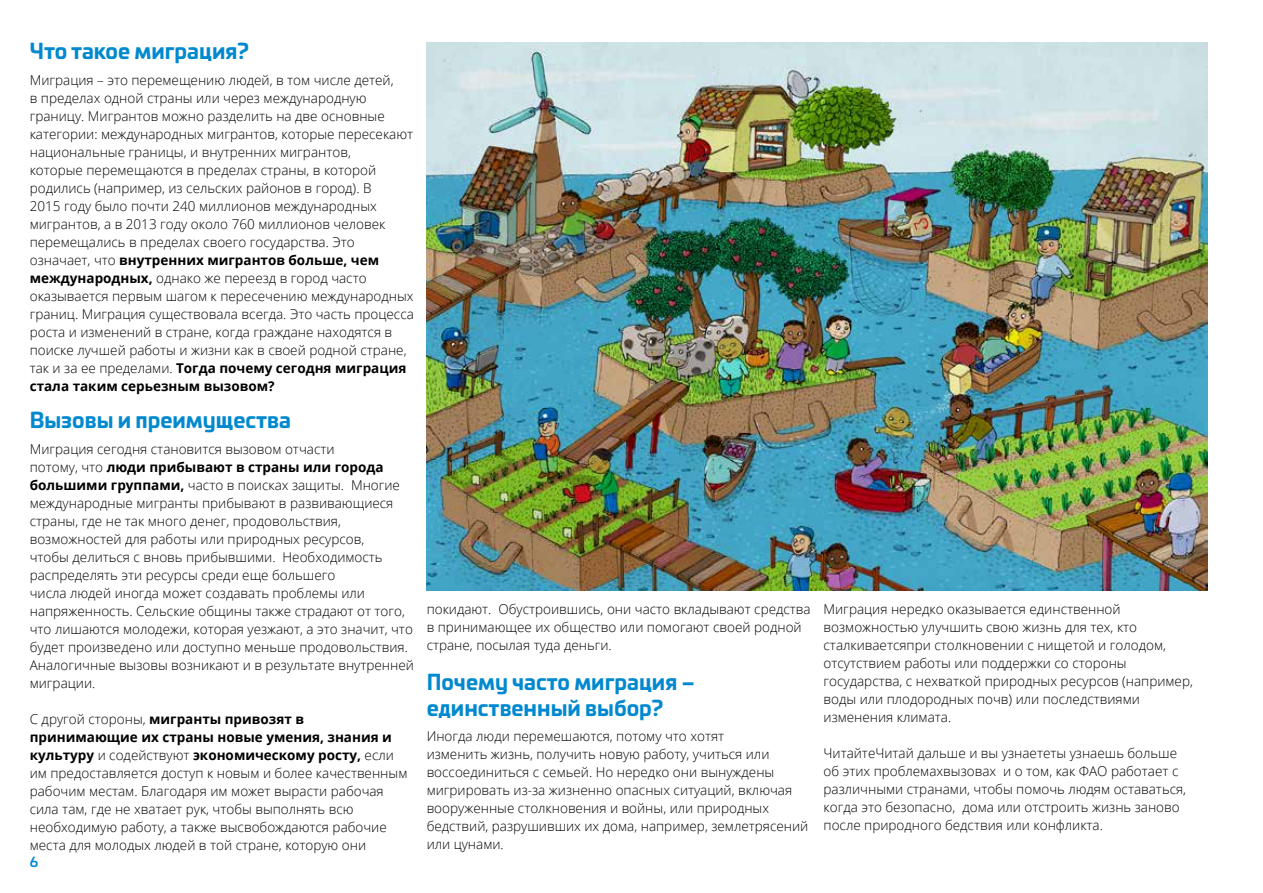
<style>
.page{position:relative;width:1263px;height:893px;background:#fff}
.page>*{position:absolute;margin:0;border:0;box-sizing:border-box;transform-origin:0 0}
.t1{font:700 21px/25.2px "Univia Pro";color:#0089cf}
.t2{font:300 13.5px/18px "Open Sans";color:#000}
.t3{font:500 13.5px "Univia Pro";color:#0089cf}
.s1{font-weight:700}
</style>
<div class="page">
<img style="left:427px;top:43px;width:780px;height:547px">
<h1 class="t1" style="left:30px;top:37px;width:221px">Что такое миграция?</h1>
<p class="t2" style="left:30px;top:71px;width:386px">Миграция – это перемещению людей, в том числе детей,<br>в пределах одной страны или через международную границу. Мигрантов можно разделить на две основные категории: международных мигрантов, которые пересекают национальные границы, и внутренних мигрантов,<br>которые перемещаются в пределах страны, в которой родились (например, из сельских районов в город). В<br>2015 году было почти 240 миллионов международных мигрантов, а в 2013 году около 760 миллионов человек перемещались в пределах своего государства. Это означает, что <span class="s1">внутренних мигрантов больше, чем международных,</span> однако же переезд в город часто оказывается первым шагом к пересечению международных границ. Миграция существовала всегда. Это часть процесса роста и изменений в стране, когда граждане находятся в поиске лучшей работы и жизни как в своей родной стране, так и за ее пределами. <span class="s1">Тогда почему сегодня миграция стала таким серьезным вызовом?</span></p>
<h1 class="t1" style="left:30px;top:406px;width:263px">Вызовы и преимущества</h1>
<p class="t2" style="left:30px;top:439px;width:386px">Миграция сегодня становится вызовом отчасти<br>потому, что <span class="s1">люди прибывают в страны или города большими группами,</span> часто в поисках защиты. Многие международные мигранты прибывают в развивающиеся страны, где не так много денег, продовольствия, возможностей для работы или природных ресурсов,<br>чтобы делиться с вновь прибывшими. Необходимость распределять эти ресурсы среди еще большего<br>числа людей иногда может создавать проблемы или напряженность. Сельские общины также страдают от того, что лишаются молодежи, которая уезжают, а это значит, что будет произведено или доступно меньше продовольствия.<br>Аналогичные вызовы возникают и в результате внутренней миграции.</p>
<p class="t2" style="left:30px;top:709px;width:379px">С другой стороны, <span class="s1">мигранты привозят в принимающие их страны новые умения, знания и культуру</span> и содействуют <span class="s1">экономическому росту,</span> если им предоставляется доступ к новым и более качественным рабочим местам. Благодаря им может вырасти рабочая сила там, где не хватает рук, чтобы выполнять всю необходимую работу, а также высвобождаются рабочие места для молодых людей в той стране, которую они</p>
<p class="t3" style="left:30px;top:852px;width:10px">6</p>
<p class="t2" style="left:427px;top:600px;width:386px">покидают. Обустроившись, они часто вкладывают средства в принимающее их общество или помогают своей родной стране, посылая туда деньги.</p>
<h1 class="t1" style="left:427px;top:668px;width:269px">Почему часто миграция – единственный выбор?</h1>
<p class="t2" style="left:427px;top:727px;width:383px">Иногда люди перемешаются, потому что хотят<br>изменить жизнь, получить новую работу, учиться или воссоединиться с семьей. Но нередко они вынуждены мигрировать из-за жизненно опасных ситуаций, включая вооруженные столкновения и войны, или природных бедствий, разрушивших их дома, например, землетрясений или цунами.</p>
<p class="t2" style="left:823px;top:600px;width:371px">Миграция нередко оказывается единственной возможностью улучшить свою жизнь для тех, кто сталкиваетсяпри столкновении с нищетой и голодом, отсутствием работы или поддержки со стороны государства, с нехваткой природных ресурсов (например, воды или плодородных почв) или последствиями изменения климата.</p>
<p class="t2" style="left:823px;top:744px;width:364px">ЧитайтеЧитай дальше и вы узнаететы узнаешь больше об этих проблемахвызовах и о том, как ФАО работает с различными странами, чтобы помочь людям оставаться, когда это безопасно, дома или отстроить жизнь заново после природного бедствия или конфликта.</p>
</div>
